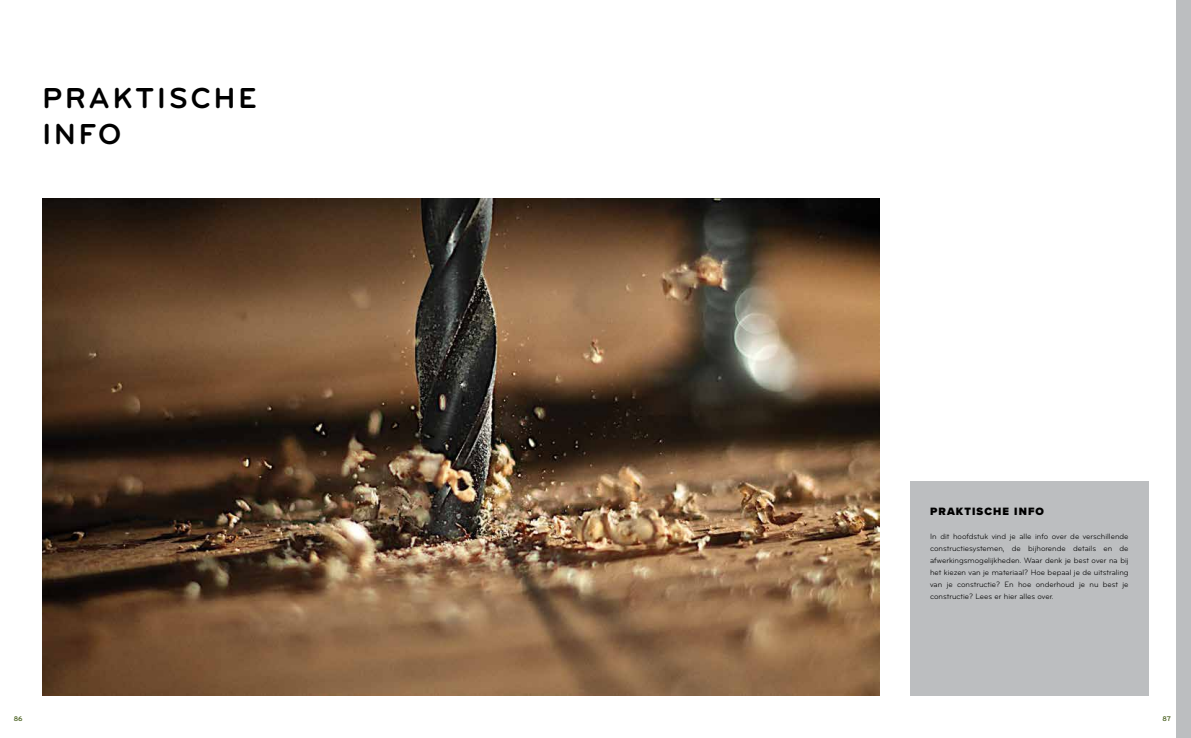
<style>
.page{position:relative;width:1191px;height:738px;background:#fff}
.page>*{position:absolute;margin:0;border:0;box-sizing:border-box;transform-origin:0 0}
.t1{font:700 30px/36px "Bryant Pro";letter-spacing:.1em;color:#000}
.t2{font:900 11px "Proxima Nova";letter-spacing:.1em;color:#000}
.t3{font:8px/12px "Bryant Pro";color:#000;text-align:justify}
.t4{font:700 7px "Bryant Pro";color:#4f6526}
</style>
<div class="page">
<img style="left:43px;top:198px;width:836px;height:496px">
<div style="left:1176px;top:0;width:15px;height:737px;background:#bcbec0"></div>
<div style="left:910px;top:480px;width:238px;height:214px;background:#bcbec0"></div>
<h1 class="t1" style="left:43px;top:80px;width:215px">PRAKTISCHE<br>INFO</h1>
<h2 class="t2" style="left:930px;top:502px;width:115px">PRAKTISCHE INFO</h2>
<p class="t3" style="left:930px;top:530px;width:200px">In dit hoofdstuk vind je alle info over de verschillende constructiesystemen, de bijhorende details en de afwerkingsmogelijkheden. Waar denk je best over na bij het kiezen van je materiaal? Hoe bepaal je de uitstraling van je constructie? En hoe onderhoud je nu best je constructie? Lees er hier alles over.</p>
<p class="t4" style="left:14px;top:713px;width:10px">86</p>
<p class="t4" style="left:1162px;top:713px;width:10px">87</p>
</div>
